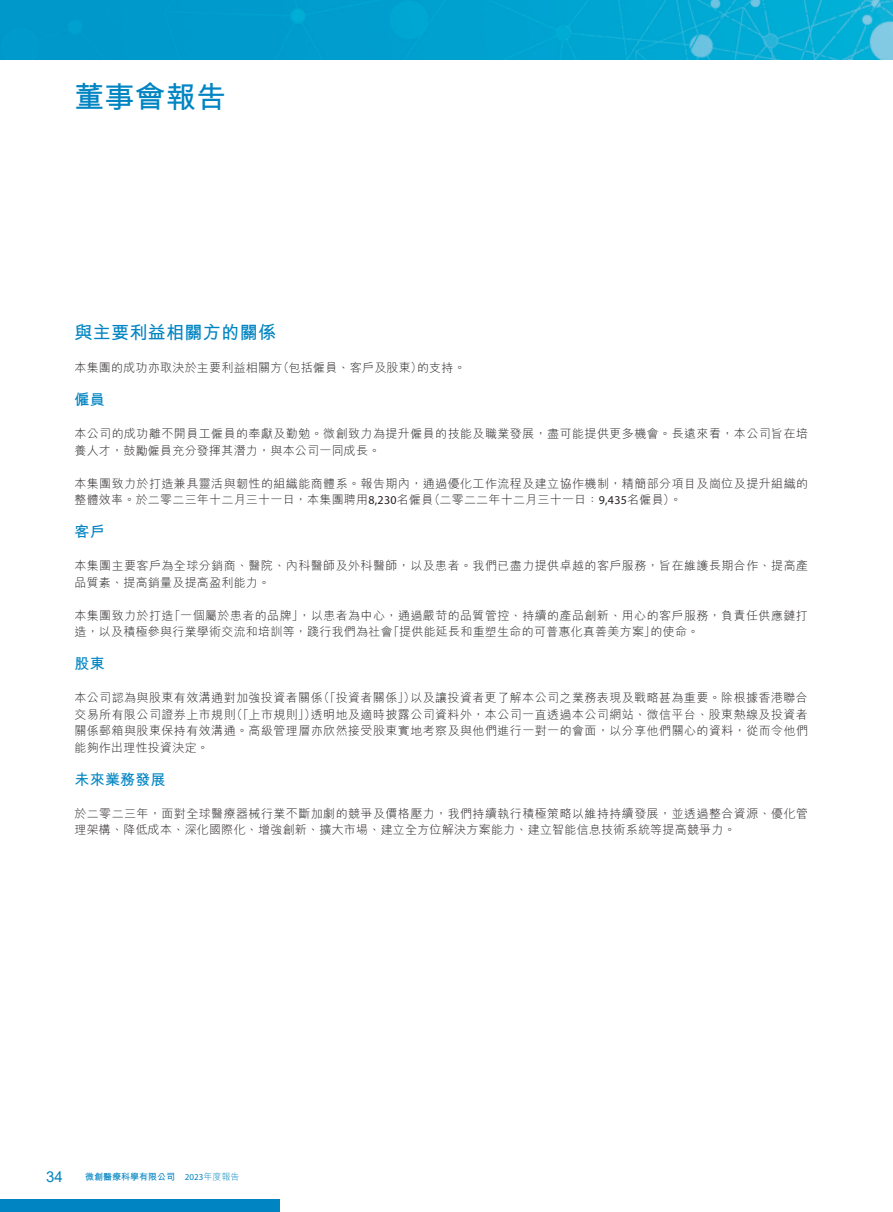
<style>
.page{position:relative;width:893px;height:1212px;background:#fff}
.page>*{position:absolute;margin:0;border:0;box-sizing:border-box;transform-origin:0 0}
.t1{font:700 30px "M Hei HK";letter-spacing:.02em;color:#0084c2}
.t2{font:700 18px "M Hei HK";letter-spacing:.02em;color:#0084c2}
.t3{font:700 15px "M Hei HK";letter-spacing:.02em;color:#0084c2}
.t4{font:15px "Arial";color:#0084c2}
.t5{font:300 12px/16.5px "M Hei HK";letter-spacing:.035em;color:#231f20}
.t6{font:700 9px "M Hei HK";color:#0084c2}
.s1{font-family:"Myriad Pro";font-weight:400}
.s2{font-weight:300}
</style>
<div class="page">
<div style="left:0;top:1199px;width:279px;height:13px;background:#0084c2"></div>
<img style="left:0;top:0;width:893px;height:60px">
<h1 class="t1" style="left:74px;top:75px;width:154px">董事會報告</h1>
<h2 class="t2" style="left:74px;top:320px;width:203px">與主要利益相關方的關係</h2>
<p class="t5" style="left:74px;top:359px;width:393px">本集團的成功亦取決於主要利益相關方（包括僱員、客戶及股東）的支持。</p>
<p class="t3" style="left:74px;top:389px;width:32px">僱員</p>
<p class="t5" style="left:74px;top:425px;width:735px">本公司的成功離不開員工僱員的奉獻及勤勉。微創致力為提升僱員的技能及職業發展，盡可能提供更多機會。長遠來看，本公司旨在培養人才，鼓勵僱員充分發揮其潛力，與本公司一同成長。</p>
<p class="t5" style="left:74px;top:475px;width:735px">本集團致力於打造兼具靈活與韌性的組織能商體系。報告期內，通過優化工作流程及建立協作機制，精簡部分項目及崗位及提升組織的整體效率。於二零二三年十二月三十一日，本集團聘用<span class="s1">8,230</span>名僱員（二零二二年十二月三十一日：<span class="s1">9,435</span>名僱員）。</p>
<p class="t3" style="left:74px;top:521px;width:32px">客戶</p>
<p class="t5" style="left:74px;top:557px;width:735px">本集團主要客戶為全球分銷商、醫院、內科醫師及外科醫師，以及患者。我們已盡力提供卓越的客戶服務，旨在維護長期合作、提高產品質素、提高銷量及提高盈利能力。</p>
<p class="t5" style="left:74px;top:607px;width:735px">本集團致力於打造「一個屬於患者的品牌」，以患者為中心，通過嚴苛的品質管控、持續的產品創新、用心的客戶服務，負責任供應鏈打造，以及積極參與行業學術交流和培訓等，踐行我們為社會「提供能延長和重塑生命的可普惠化真善美方案」的使命。</p>
<p class="t3" style="left:74px;top:653px;width:32px">股東</p>
<p class="t5" style="left:74px;top:689px;width:735px;text-align:justify">本公司認為與股東有效溝通對加強投資者關係（「投資者關係」）以及讓投資者更了解本公司之業務表現及戰略甚為重要。除根據香港聯合交易所有限公司證券上市規則（「上市規則」）透明地及適時披露公司資料外，本公司一直透過本公司網站、微信平台、股東熱線及投資者關係郵箱與股東保持有效溝通。高級管理層亦欣然接受股東實地考察及與他們進行一對一的會面，以分享他們關心的資料，從而令他們能夠作出理性投資決定。</p>
<p class="t3" style="left:74px;top:768px;width:93px">未來業務發展</p>
<p class="t5" style="left:74px;top:805px;width:735px">於二零二三年，面對全球醫療器械行業不斷加劇的競爭及價格壓力，我們持續執行積極策略以維持持續發展，並透過整合資源、優化管理架構、降低成本、深化國際化、增強創新、擴大市場、建立全方位解決方案能力、建立智能信息技術系統等提高競爭力。</p>
<p class="t4" style="left:46px;top:1166px;width:18px">34</p>
<p class="t6" style="left:85px;top:1170px;width:156px">微創醫療科學有限公司 <span class="s1">2023</span><span class="s2">年度報告</span></p>
</div>
